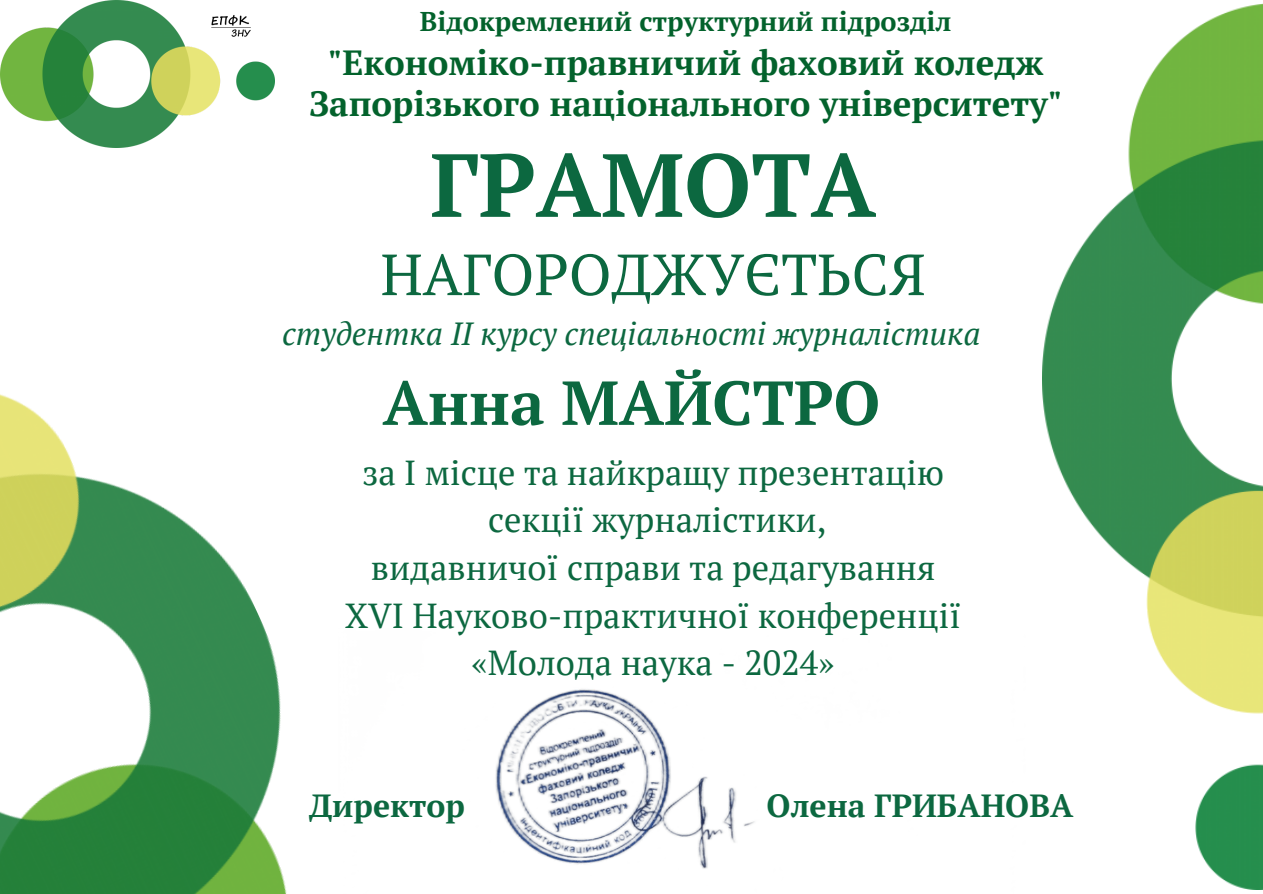
<style>
.page{position:relative;width:1263px;height:894px;background:#fff}
.page>*{position:absolute;margin:0;border:0;box-sizing:border-box;transform-origin:0 0}
.t1{font:700 89.25px "PT Serif";color:#0c6840}
.t2{font:700 61.95px "PT Serif";color:#0c6840}
.t3{font:57.9px "PT Serif";color:#0c6840}
.t4{font:700 34.8px/41.1px "PT Serif";color:#03622c;text-align:center}
.t5{font:34.65px "PT Serif";color:#0c6840}
.t6{font:italic 31.95px "PT Serif";color:#0c6840}
.t7{font:700 31.95px "PT Serif";color:#0c6840}
.t8{font:700 27px "PT Serif";color:#03622c}
</style>
<div class="page">
<img style="left:0;top:0;width:274px;height:147px">
<img style="left:1043px;top:4px;width:220px;height:885px">
<img style="left:0;top:394px;width:287px;height:499px">
<img style="left:495px;top:689px;width:260px;height:180px">
<p class="t8" style="left:420px;top:3px;width:533px">Відокремлений структурний підрозділ</p>
<p class="t4" style="left:309px;top:41px;width:755px">"Економіко-правничий фаховий коледж<br>Запорізького національного університету"</p>
<p class="t1" style="left:430px;top:124px;width:447px">ГРАМОТА</p>
<p class="t3" style="left:381px;top:235px;width:546px">НАГОРОДЖУЄТЬСЯ</p>
<p class="t6" style="left:282px;top:311px;width:700px">студентка ІІ курсу спеціальності журналістика</p>
<p class="t2" style="left:383px;top:360px;width:499px">Анна МАЙСТРО</p>
<h2 class="t5" style="left:362px;top:448px;width:584px">за І місце та найкращу презентацію</h2>
<p class="t5" style="left:488px;top:496px;width:340px">секції журналістики,</p>
<h3 class="t5" style="left:371px;top:544px;width:566px">видавничої справи та редагування</h3>
<p class="t5" style="left:345px;top:591px;width:618px">XVI Науково-практичної конференції</p>
<p class="t5" style="left:472px;top:639px;width:364px">«Молода наука - 2024»</p>
<p class="t7" style="left:309px;top:783px;width:157px">Директор</p>
<p class="t7" style="left:767px;top:783px;width:308px">Олена ГРИБАНОВА</p>
</div>
